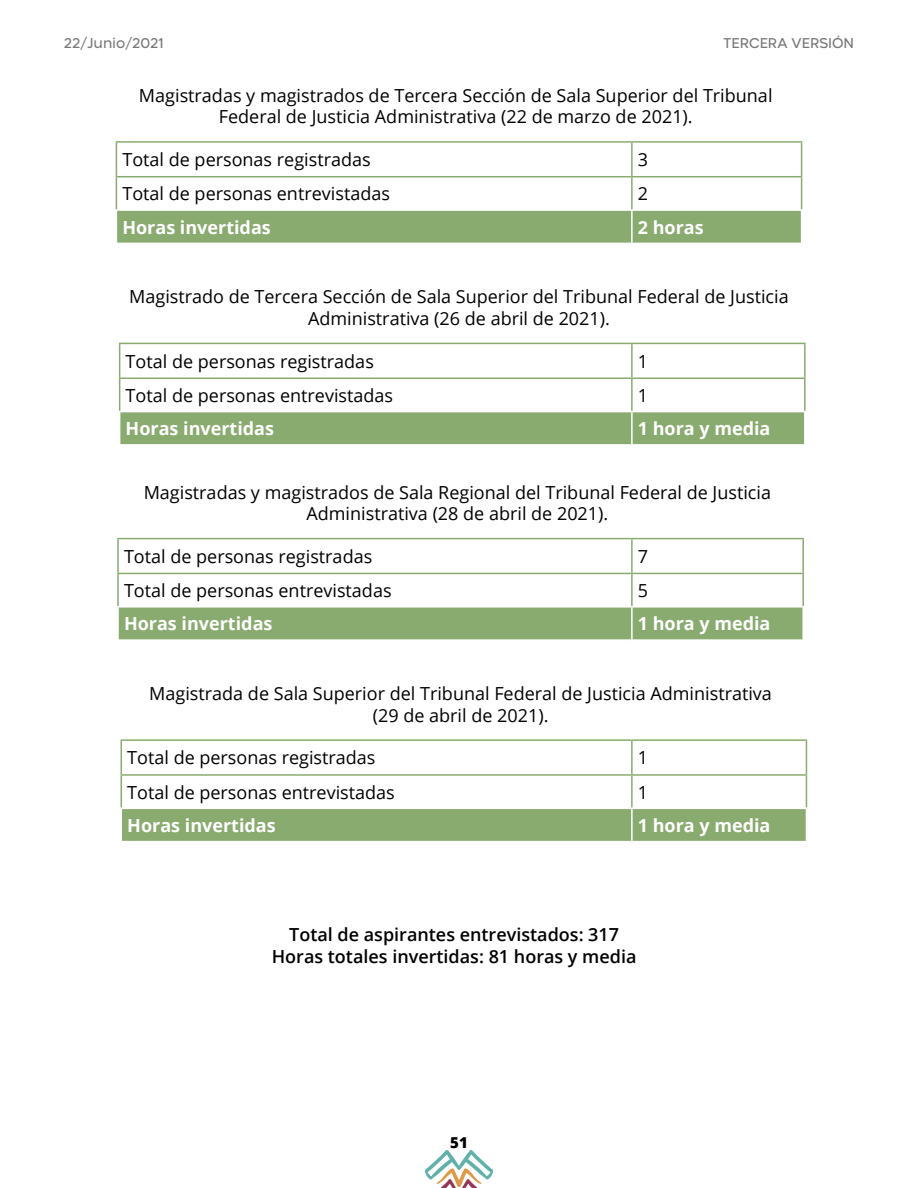
<style>
.page{position:relative;width:918px;height:1188px;background:#fff}
.page>*{position:absolute;margin:0;border:0;box-sizing:border-box;transform-origin:0 0}
.t1{font:18px/21.6px "Open Sans";color:#000;text-align:center}
.t2{font:700 18px "Open Sans";color:#fff}
.t3{font:600 18px/21.6px "Open Sans";color:#000;text-align:center}
.t4{font:800 15px "Open Sans";color:#000}
.t5{font:13.5px "Aftika";color:#777878}
</style>
<div class="page">
<svg style="left:425px;top:1150px;width:68px;height:38px"></svg>
<div style="left:117px;top:211px;width:684px;height:32px;background:#8aab70"></div>
<hr style="left:116px;top:141px;width:516px;height:2px;background:#8aab70">
<hr style="left:116px;top:143px;width:1px;height:33px;background:#8aab70">
<hr style="left:632px;top:141px;width:170px;height:2px;background:#8aab70">
<hr style="left:631px;top:143px;width:2px;height:33px;background:#8aab70">
<hr style="left:801px;top:143px;width:1px;height:33px;background:#8aab70">
<hr style="left:116px;top:176px;width:516px;height:1px;background:#8aab70">
<hr style="left:116px;top:177px;width:1px;height:32px;background:#8aab70">
<hr style="left:632px;top:176px;width:170px;height:1px;background:#8aab70">
<hr style="left:631px;top:177px;width:2px;height:32px;background:#8aab70">
<hr style="left:801px;top:177px;width:1px;height:32px;background:#8aab70">
<hr style="left:631px;top:211px;width:2px;height:32px;background:#fff">
<div style="left:120px;top:412px;width:684px;height:32px;background:#8aab70"></div>
<hr style="left:119px;top:343px;width:513px;height:1px;background:#8aab70">
<hr style="left:119px;top:344px;width:1px;height:33px;background:#8aab70">
<hr style="left:632px;top:343px;width:174px;height:1px;background:#8aab70">
<hr style="left:631px;top:344px;width:2px;height:33px;background:#8aab70">
<hr style="left:804px;top:344px;width:2px;height:33px;background:#8aab70">
<hr style="left:119px;top:377px;width:513px;height:2px;background:#8aab70">
<hr style="left:119px;top:379px;width:1px;height:32px;background:#8aab70">
<hr style="left:632px;top:377px;width:174px;height:2px;background:#8aab70">
<hr style="left:631px;top:379px;width:2px;height:32px;background:#8aab70">
<hr style="left:804px;top:379px;width:2px;height:32px;background:#8aab70">
<hr style="left:631px;top:412px;width:2px;height:32px;background:#fff">
<div style="left:119px;top:608px;width:683px;height:31px;background:#8aab70"></div>
<hr style="left:117px;top:538px;width:515px;height:1px;background:#8aab70">
<hr style="left:117px;top:539px;width:2px;height:34px;background:#8aab70">
<hr style="left:632px;top:538px;width:172px;height:1px;background:#8aab70">
<hr style="left:631px;top:539px;width:2px;height:34px;background:#8aab70">
<hr style="left:802px;top:539px;width:2px;height:34px;background:#8aab70">
<hr style="left:117px;top:573px;width:515px;height:1px;background:#8aab70">
<hr style="left:117px;top:574px;width:2px;height:32px;background:#8aab70">
<hr style="left:632px;top:573px;width:172px;height:1px;background:#8aab70">
<hr style="left:631px;top:574px;width:2px;height:32px;background:#8aab70">
<hr style="left:802px;top:574px;width:2px;height:32px;background:#8aab70">
<hr style="left:631px;top:608px;width:2px;height:31px;background:#fff">
<div style="left:122px;top:809px;width:684px;height:32px;background:#8aab70"></div>
<hr style="left:121px;top:739px;width:511px;height:2px;background:#8aab70">
<hr style="left:121px;top:741px;width:1px;height:33px;background:#8aab70">
<hr style="left:632px;top:739px;width:175px;height:2px;background:#8aab70">
<hr style="left:631px;top:741px;width:2px;height:33px;background:#8aab70">
<hr style="left:806px;top:741px;width:1px;height:33px;background:#8aab70">
<hr style="left:121px;top:774px;width:511px;height:2px;background:#8aab70">
<hr style="left:121px;top:776px;width:1px;height:32px;background:#8aab70">
<hr style="left:632px;top:774px;width:175px;height:2px;background:#8aab70">
<hr style="left:631px;top:776px;width:2px;height:32px;background:#8aab70">
<hr style="left:806px;top:776px;width:1px;height:32px;background:#8aab70">
<hr style="left:631px;top:809px;width:2px;height:32px;background:#fff">
<p class="t5" style="left:64px;top:35px;width:101px">22/Junio/2021</p>
<p class="t5" style="left:724px;top:35px;width:132px">TERCERA VERSIÓN</p>
<p class="t1" style="left:139px;top:84px;width:635px">Magistradas y magistrados de Tercera Sección de Sala Superior del Tribunal<br>Federal de Justicia Administrativa (22 de marzo de 2021).</p>
<p class="t1" style="left:122px;top:148px;width:250px">Total de personas registradas</p>
<p class="t1" style="left:638px;top:148px;width:12px">3</p>
<p class="t1" style="left:122px;top:183px;width:269px">Total de personas entrevistadas</p>
<p class="t1" style="left:638px;top:183px;width:12px">2</p>
<p class="t2" style="left:122px;top:214px;width:150px">Horas invertidas</p>
<p class="t2" style="left:638px;top:214px;width:67px">2 horas</p>
<p class="t1" style="left:129px;top:286px;width:661px">Magistrado de Tercera Sección de Sala Superior del Tribunal Federal de Justicia<br>Administrativa (26 de abril de 2021).</p>
<p class="t1" style="left:126px;top:350px;width:250px">Total de personas registradas</p>
<p class="t1" style="left:638px;top:350px;width:12px">1</p>
<p class="t1" style="left:126px;top:384px;width:269px">Total de personas entrevistadas</p>
<p class="t1" style="left:638px;top:384px;width:12px">1</p>
<p class="t2" style="left:126px;top:416px;width:150px">Horas invertidas</p>
<p class="t2" style="left:638px;top:416px;width:134px">1 hora y media</p>
<p class="t1" style="left:144px;top:481px;width:629px">Magistradas y magistrados de Sala Regional del Tribunal Federal de Justicia<br>Administrativa (28 de abril de 2021).</p>
<p class="t1" style="left:124px;top:545px;width:250px">Total de personas registradas</p>
<p class="t1" style="left:638px;top:545px;width:12px">7</p>
<p class="t1" style="left:124px;top:579px;width:269px">Total de personas entrevistadas</p>
<p class="t1" style="left:638px;top:579px;width:12px">5</p>
<p class="t2" style="left:124px;top:611px;width:150px">Horas invertidas</p>
<p class="t2" style="left:638px;top:611px;width:134px">1 hora y media</p>
<p class="t1" style="left:149px;top:682px;width:624px">Magistrada de Sala Superior del Tribunal Federal de Justicia Administrativa (29 de abril de 2021).</p>
<p class="t1" style="left:127px;top:747px;width:250px">Total de personas registradas</p>
<p class="t1" style="left:638px;top:747px;width:12px">1</p>
<p class="t1" style="left:127px;top:781px;width:269px">Total de personas entrevistadas</p>
<p class="t1" style="left:638px;top:781px;width:12px">1</p>
<p class="t2" style="left:127px;top:813px;width:150px">Horas invertidas</p>
<p class="t2" style="left:638px;top:813px;width:134px">1 hora y media</p>
<p class="t3" style="left:272px;top:923px;width:366px">Total de aspirantes entrevistados: 317<br>Horas totales invertidas: 81 horas y media</p>
<p class="t4" style="left:450px;top:1131px;width:19px">51</p>
</div>
